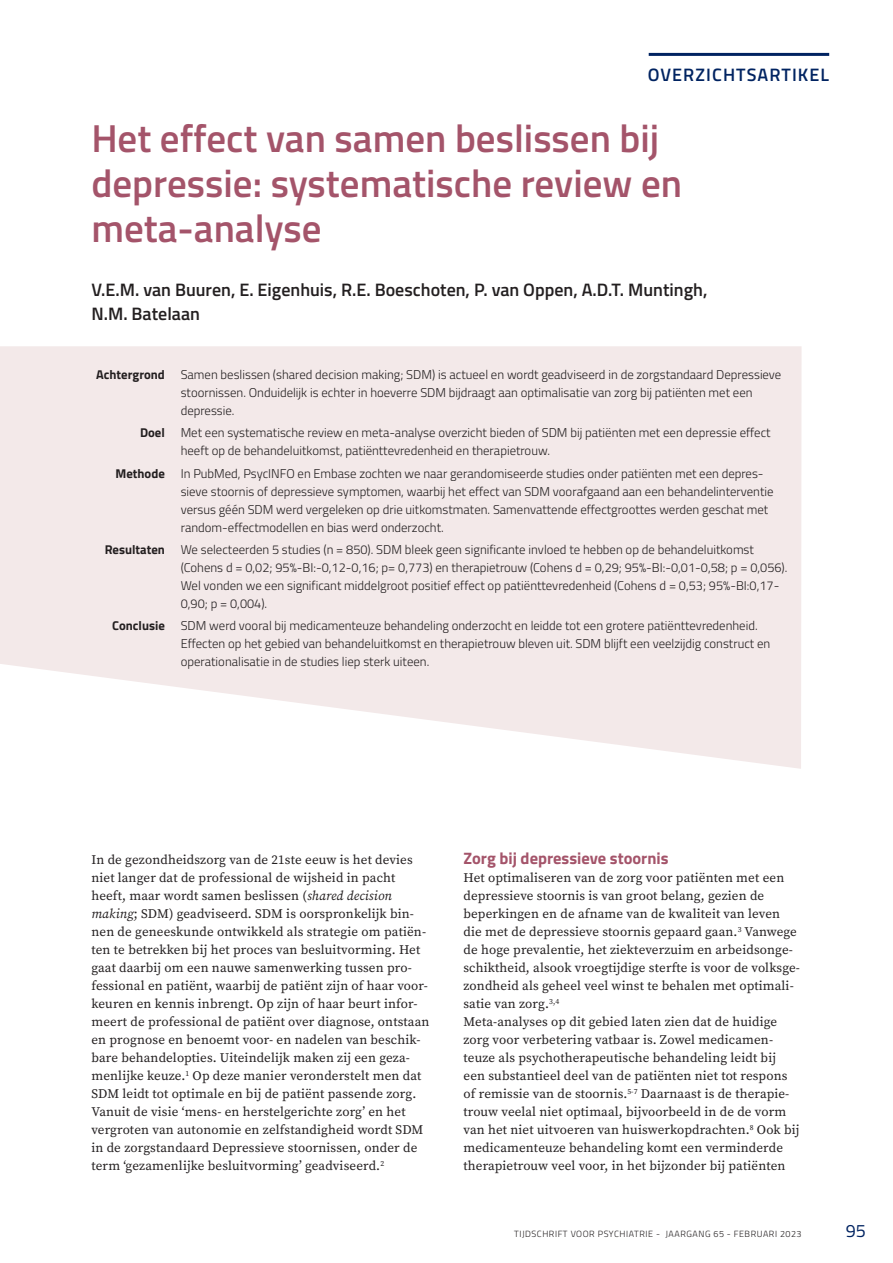
<style>
.page{position:relative;width:893px;height:1263px;background:#fff}
.page>*{position:absolute;margin:0;border:0;box-sizing:border-box;transform-origin:0 0}
.t1{font:600 39px/45px "Titillium Web";color:#a4546a}
.t2{font:600 18px/24px "Titillium Web";color:#231f20}
.t3{font:600 18px "Titillium Web";letter-spacing:.06em;color:#002361}
.t4{font:18px "Titillium Web";color:#002361}
.t5{font:700 16.5px "Titillium Web";color:#a4546a}
.t6{font:13.2px/18px "Source Serif Variable";letter-spacing:.01em;color:#231f20}
.t7{font:300 12.75px/18px "Titillium Web";color:#231f20}
.t8{font:300 9px "Titillium Web";letter-spacing:.06em;color:#231f20}
.s1{font-weight:700}
.s2{font-style:italic}
</style>
<div class="page">
<svg style="left:0;top:346px;width:801px;height:423px;background:#f4ebeb"></svg>
<hr style="left:649px;top:53px;width:180px;height:3px;background:#002361">
<h2 class="t3" style="left:648px;top:62px;width:183px">OVERZICHTSARTIKEL</h2>
<h1 class="t1" style="left:91px;top:114px;width:592px">Het effect van samen beslissen bij depressie: systematische review en meta-analyse</h1>
<h2 class="t2" style="left:91px;top:277px;width:617px">V.E.M. van Buuren, E. Eigenhuis, R.E. Boeschoten, P. van Oppen, A.D.T. Muntingh,<br>N.M. Batelaan</h2>
<p class="t7" style="left:181px;top:365px;width:602px;text-indent:-84px"><span class="s1">Achtergrond</span> Samen beslissen (shared decision making; SDM) is actueel en wordt geadviseerd in de zorgstandaard Depressieve stoornissen. Onduidelijk is echter in hoeverre SDM bijdraagt aan optimalisatie van zorg bij patiënten met een depressie.</p>
<p class="t7" style="left:181px;top:423px;width:591px;text-indent:-41px"><span class="s1">Doel</span> Met een systematische review en meta-analyse overzicht bieden of SDM bij patiënten met een depressie effect heeft op de behandeluitkomst, patiënttevredenheid en therapietrouw.</p>
<p class="t7" style="left:181px;top:463px;width:594px;text-indent:-65px"><span class="s1">Methode</span> In PubMed, PsycINFO en Embase zochten we naar gerandomiseerde studies onder patiënten met een depres&shy;sieve stoornis of depressieve symptomen, waarbij het effect van SDM voorafgaand aan een behandelinterventie versus géén SDM werd vergeleken op drie uitkomstmaten. Samenvattende effectgroottes werden geschat met random-effectmodellen en bias werd onderzocht.</p>
<p class="t7" style="left:181px;top:540px;width:608px;text-indent:-76px"><span class="s1">Resultaten</span> We selecteerden 5 studies (n = 850). SDM bleek geen significante invloed te hebben op de behandeluitkomst (Cohens d = 0,02; 95%-BI:-0,12-0,16; p= 0,773) en therapietrouw (Cohens d = 0,29; 95%-BI:-0,01-0,58; p = 0,056).<br>Wel vonden we een significant middelgroot positief effect op patiënttevredenheid (Cohens d = 0,53; 95%-BI:0,17- 0,90; p = 0,004).</p>
<p class="t7" style="left:181px;top:616px;width:591px;text-indent:-68px"><span class="s1">Conclusie</span> SDM werd vooral bij medicamenteuze behandeling onderzocht en leidde tot een grotere patiënttevredenheid.<br>Effecten op het gebied van behandeluitkomst en therapietrouw bleven uit. SDM blijft een veelzijdig construct en operationalisatie in de studies liep sterk uiteen.</p>
<p class="t6" style="left:91px;top:851px;width:340px">In de gezondheidszorg van de 21ste eeuw is het devies niet langer dat de professional de wijsheid in pacht heeft, maar wordt samen beslissen (<span class="s2">shared decision making</span>; SDM) geadviseerd. SDM is oorspronkelijk bin&shy;nen de geneeskunde ontwikkeld als strategie om patiën&shy;ten te betrekken bij het proces van besluitvorming. Het gaat daarbij om een nauwe samenwerking tussen pro&shy;fessional en patiënt, waarbij de patiënt zijn of haar voor&shy;keuren en kennis inbrengt. Op zijn of haar beurt infor&shy;meert de professional de patiënt over diagnose, ontstaan en prognose en benoemt voor- en nadelen van beschik&shy;bare behandelopties. Uiteindelijk maken zij een geza&shy;menlijke keuze.<sup>1</sup> Op deze manier veronderstelt men dat SDM leidt tot optimale en bij de patiënt passende zorg.<br>Vanuit de visie ‘mens- en herstelgerichte zorg’ en het vergroten van autonomie en zelfstandigheid wordt SDM in de zorgstandaard Depressieve stoornissen, onder de term ‘gezamenlijke besluitvorming’ geadviseerd.<sup>2</sup></p>
<p class="t5" style="left:463px;top:846px;width:207px">Zorg bij depressieve stoornis</p>
<p class="t6" style="left:463px;top:869px;width:338px">Het optimaliseren van de zorg voor patiënten met een depressieve stoornis is van groot belang, gezien de beperkingen en de afname van de kwaliteit van leven die met de depressieve stoornis gepaard gaan.<sup>3</sup> Vanwege de hoge prevalentie, het ziekteverzuim en arbeidsonge&shy;schiktheid, alsook vroegtijdige sterfte is voor de volksge&shy;zondheid als geheel veel winst te behalen met optimali&shy;satie van zorg.<sup>3,4<br></sup>Meta-analyses op dit gebied laten zien dat de huidige zorg voor verbetering vatbaar is. Zowel medicamen&shy;teuze als psychotherapeutische behandeling leidt bij een substantieel deel van de patiënten niet tot respons of remissie van de stoornis.<sup>5-7</sup> Daarnaast is de therapie&shy;trouw veelal niet optimaal, bijvoorbeeld in de de vorm van het niet uitvoeren van huiswerkopdrachten.<sup>8</sup> Ook bij medicamenteuze behandeling komt een verminderde therapietrouw veel voor, in het bijzonder bij patiënten</p>
<p class="t8" style="left:514px;top:1228px;width:289px">TIJDSCHRIFT VOOR PSYCHIATRIE - JAARGANG 65 - FEBRUARI 2023</p>
<h2 class="t4" style="left:846px;top:1218px;width:22px">95</h2>
</div>
